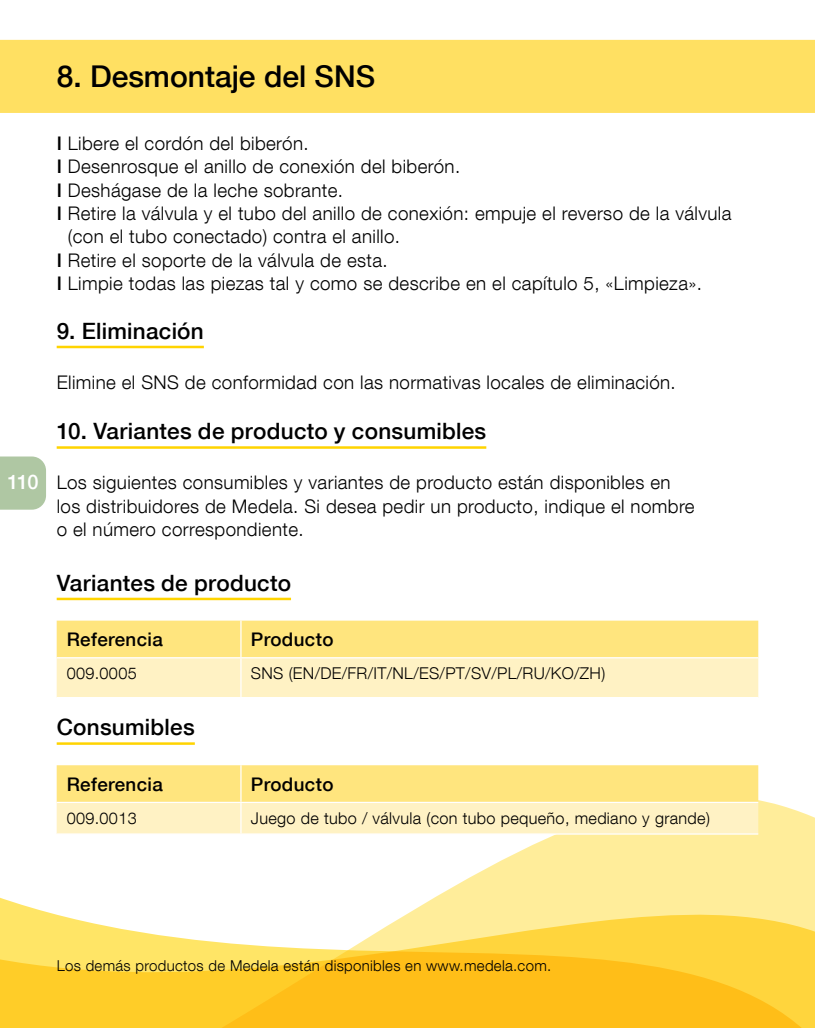
<style>
.page{position:relative;width:815px;height:1028px;background:#fff}
.page>*{position:absolute;margin:0;border:0;box-sizing:border-box;transform-origin:0 0}
.t1{font:500 30px "Helvetica Neue LT Com";color:#000}
.t2{font:500 22.5px "Helvetica Neue LT Com";letter-spacing:.01em;color:#000}
.t3{font:500 20px "Helvetica Neue LT Com";color:#fff}
.t4{font:300 18.75px/23.2px "Helvetica Neue LT Com";letter-spacing:.02em;color:#000}
.t5{font:500 18.75px "Helvetica Neue LT Com";letter-spacing:.02em;color:#000}
.t6{font:300 16.25px "Helvetica Neue LT Com";letter-spacing:.02em;color:#000}
.t7{font:300 15px "Helvetica Neue LT Com";letter-spacing:.02em;color:#000}
.s1{font-weight:500}
</style>
<div class="page">
<div style="left:0;top:40px;width:815px;height:73px;background:#ffe062"></div>
<div style="left:0;top:456px;width:46px;height:53px;background:#afc7a3"></div>
<svg style="left:0;top:800px;width:815px;height:228px"></svg>
<hr style="left:57px;top:346px;width:147px;height:2px;background:#ffd400">
<hr style="left:57px;top:446px;width:429px;height:3px;background:#ffd400">
<hr style="left:57px;top:597px;width:234px;height:3px;background:#ffd400">
<hr style="left:57px;top:742px;width:138px;height:3px;background:#ffd400">
<svg style="left:57px;top:620px;width:701px;height:77px;background:#ffeba3"></svg>
<hr style="left:240px;top:620px;width:2px;height:37px;background:#fff">
<hr style="left:57px;top:657px;width:184px;height:1px;background:#fff">
<hr style="left:241px;top:657px;width:517px;height:1px;background:#fff">
<hr style="left:240px;top:658px;width:2px;height:39px;background:#fff">
<svg style="left:57px;top:765px;width:701px;height:68px;background:#ffea9e"></svg>
<hr style="left:240px;top:765px;width:2px;height:36px;background:#fff">
<hr style="left:57px;top:801px;width:184px;height:2px;background:#fff">
<hr style="left:241px;top:801px;width:517px;height:2px;background:#fff">
<hr style="left:240px;top:803px;width:2px;height:30px;background:#fff">
<hr style="left:57px;top:833px;width:184px;height:1px;background:#fff">
<hr style="left:241px;top:833px;width:517px;height:1px;background:#fff">
<p class="t3" style="left:7px;top:469px;width:33px">110</p>
<h1 class="t1" style="left:57px;top:58px;width:320px">8. Desmontaje del SNS</h1>
<p class="t4" style="left:57px;top:131px;width:253px"><span class="s1">I</span> Libere el cordón del biberón.</p>
<p class="t4" style="left:57px;top:155px;width:405px"><span class="s1">I</span> Desenrosque el anillo de conexión del biberón.</p>
<p class="t4" style="left:57px;top:178px;width:288px"><span class="s1">I</span> Deshágase de la leche sobrante.</p>
<p class="t4" style="left:57px;top:201px;width:676px"><span class="s1">I</span> Retire la válvula y el tubo del anillo de conexión: empuje el reverso de la válvula</p>
<p class="t4" style="left:68px;top:224px;width:334px">(con el tubo conectado) contra el anillo.</p>
<p class="t4" style="left:57px;top:248px;width:333px"><span class="s1">I</span> Retire el soporte de la válvula de esta.</p>
<p class="t4" style="left:57px;top:271px;width:647px"><span class="s1">I</span> Limpie todas las piezas tal y como se describe en el capítulo 5, «Limpieza».</p>
<p class="t2" style="left:57px;top:317px;width:149px">9. Eliminación</p>
<p class="t4" style="left:57px;top:370px;width:621px">Elimine el SNS de conformidad con las normativas locales de eliminación.</p>
<p class="t2" style="left:57px;top:417px;width:431px">10. Variantes de producto y consumibles</p>
<p class="t4" style="left:57px;top:471px;width:639px">Los siguientes consumibles y variantes de producto están disponibles en los distribuidores de Medela. Si desea pedir un producto, indique el nombre o el número correspondiente.</p>
<p class="t2" style="left:57px;top:569px;width:236px">Variantes de producto</p>
<p class="t5" style="left:67px;top:628px;width:98px">Referencia</p>
<p class="t5" style="left:251px;top:628px;width:84px">Producto</p>
<p class="t6" style="left:67px;top:663px;width:72px">009.0005</p>
<p class="t6" style="left:251px;top:663px;width:356px">SNS (EN/DE/FR/IT/NL/ES/PT/SV/PL/RU/KO/ZH)</p>
<p class="t2" style="left:57px;top:713px;width:140px">Consumibles</p>
<p class="t5" style="left:67px;top:772px;width:98px">Referencia</p>
<p class="t5" style="left:251px;top:772px;width:84px">Producto</p>
<p class="t6" style="left:67px;top:808px;width:72px">009.0013</p>
<p class="t6" style="left:251px;top:808px;width:460px">Juego de tubo / válvula (con tubo pequeño, mediano y grande)</p>
<p class="t7" style="left:57px;top:956px;width:496px">Los demás productos de Medela están disponibles en www.medela.com.</p>
</div>
